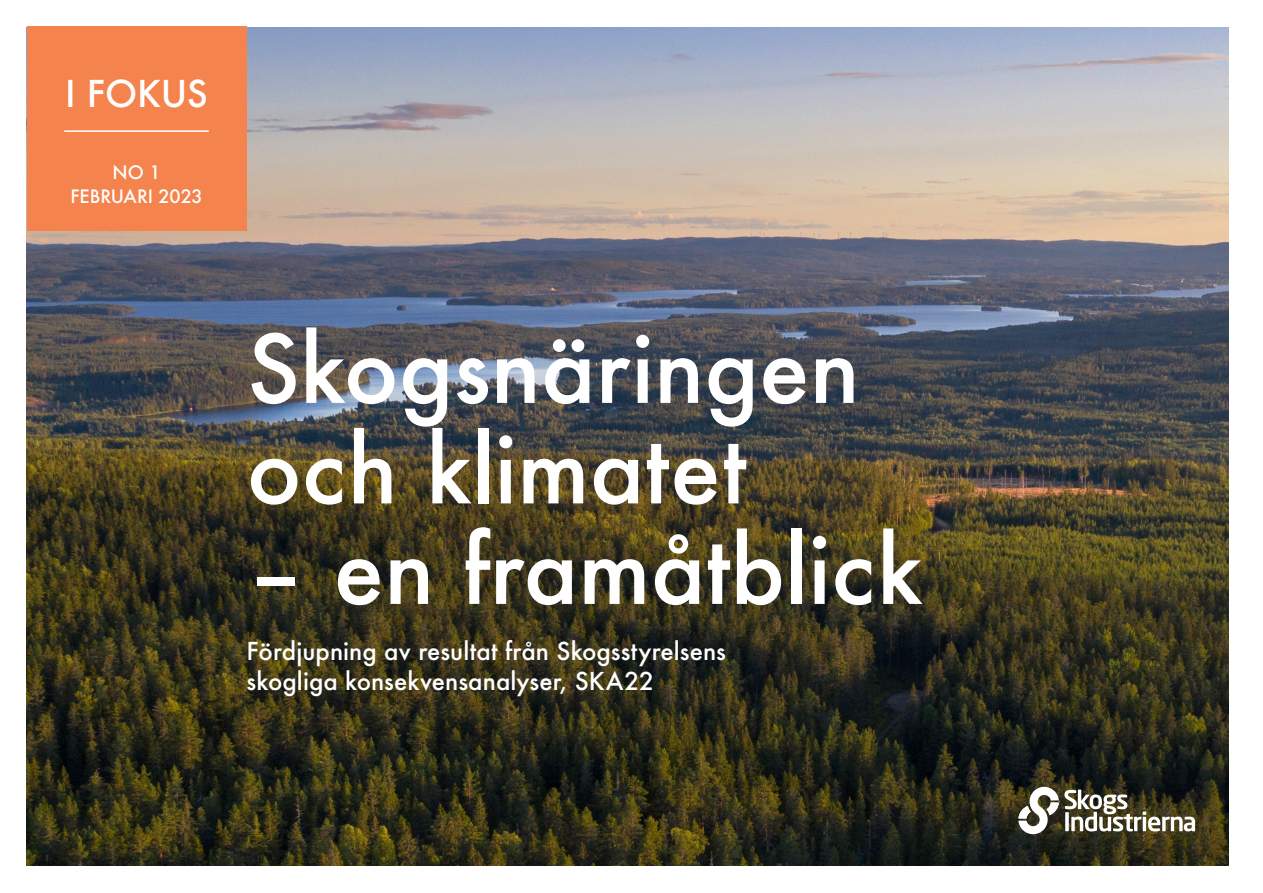
<style>
.page{position:relative;width:1263px;height:893px;background:#fff}
.page>*{position:absolute;margin:0;border:0;box-sizing:border-box;transform-origin:0 0}
.t1{font:500 91.5px/100.5px "Futura";color:#fff}
.Kapitelrubrik{font:500 36px "Futura";letter-spacing:-.005em;color:#fff}
.Kapitelrubrik-2{font:500 24px/30px "Futura";letter-spacing:.005em;color:#fff}
.Kapitelrubrik-3{font:500 18px "Futura";letter-spacing:-.005em;color:#fff}
</style>
<div class="page">
<img style="left:27px;top:27px;width:1202px;height:838px">
<div style="left:27px;top:27px;width:219px;height:204px;background:#f5834e"></div>
<hr style="left:64px;top:130px;width:145px;height:2px;background:#fff">
<svg style="left:1018px;top:787px;width:177px;height:47px"></svg>
<p class="Kapitelrubrik" style="left:65px;top:68px;width:144px">I FOKUS</p>
<p class="Kapitelrubrik-3" style="left:112px;top:159px;width:50px">NO 1</p>
<p class="Kapitelrubrik-3" style="left:70px;top:183px;width:134px">FEBRUARI 2023</p>
<p class="t1" style="left:247px;top:317px;width:615px">Skogsnäringen och klimatet</p>
<p class="t1" style="left:247px;top:518px;width:677px">– en framåtblick</p>
<p class="Kapitelrubrik-2" style="left:247px;top:635px;width:481px">Fördjupning av resultat från Skogsstyrelsens skogliga konsekvensanalyser, SKA22</p>
</div>
